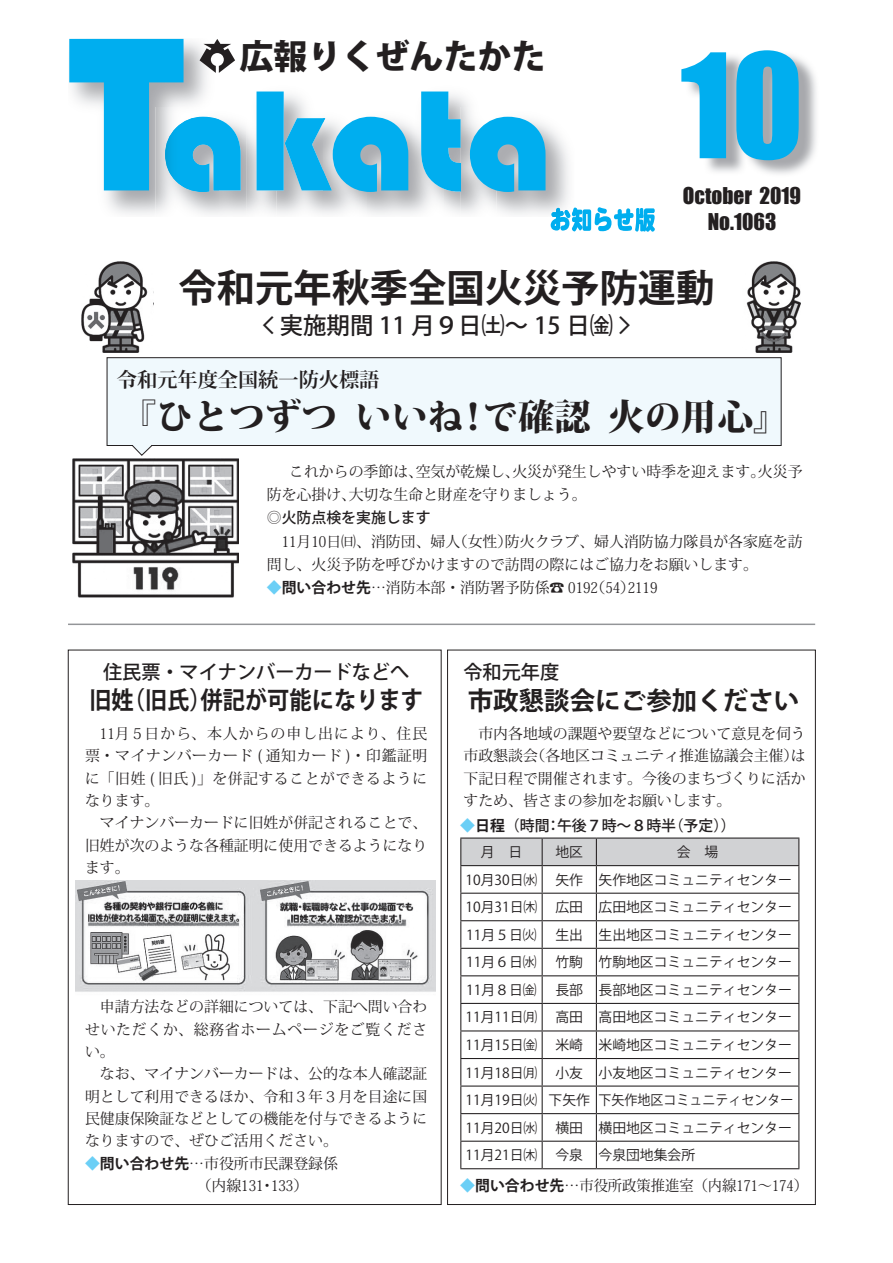
<style>
.page{position:relative;width:893px;height:1263px;background:#fff}
.page>*{position:absolute;margin:0;border:0;box-sizing:border-box;transform-origin:0 0}
.t1{font:133.95px "Impact";color:#00aeef}
.t2{font:700 38.25px "Koz Go Pr 6 N";color:#231f20}
.t3{font:800 36.15px "Koz Min Pr 6 N";color:#231f20}
.t4{font:800 34.05px "Koz Go Pr 6 N";color:#231f20}
.t5{font:700 25.5px "Koz Go Pr 6 N";color:#231f20}
.t6{font:700 24.45px "Koz Go Pr 6 N";color:#231f20;scale:.91 1}
.t7{font:500 23.4px "Koz Go Pr 6 N";color:#231f20}
.t8{font:21.3px/25.5px "Impact";color:#231f20;text-align:center}
.t9{font:700 20.25px "Koz Min Pr 6 N";color:#231f20}
.t10{font:500 19.2px "Koz Go Pr 6 N";color:#231f20}
.t11{font:14.85px/22.4px "Koz Min Pr 6 N";color:#231f20}
.t12{font:14.85px/22.4px "Koz Min Pro";color:#231f20}
.t13{font:500 14.85px "Koz Go Pr 6 N";color:#231f20}
.t14{font:14.85px "Koz Min Pr 6 N";color:#231f20;scale:.96 1}
.t15{font:13.8px "Koz Go Pr 6 N";color:#231f20}
.t16{font:13.8px "Koz Go Pr 6 N";color:#231f20;scale:.94 1}
.s1{font-weight:400}
.s2{font-family:"Koz Min Pr 6 N";font-weight:400}
.s3{font-family:"Koz Go Pr 6 N";font-weight:700;color:#6bcff6}
.s4{font-family:"Koz Go Pr 6 N";font-weight:700}
.s5{font-family:"Koz Min Pr 6 N"}
.s6{font-weight:700;color:#6bcff6}
.s7{font-weight:700}
</style>
<div class="page">
<div style="left:107px;top:358px;width:674px;height:87px;background:#f0f9fd"></div>
<div style="left:107px;top:357px;width:674px;height:89px;border:1px solid #231f20"></div>
<svg style="left:132px;top:445px;width:21px;height:11px"></svg>
<div style="left:128px;top:434px;width:33px;height:11px;background:#f0f9fd"></div>
<img style="left:72px;top:458px;width:166px;height:140px">
<img style="left:82px;top:262px;width:66px;height:91px">
<img style="left:746px;top:262px;width:54px;height:90px">
<hr style="left:68px;top:623px;width:747px;height:2px;background:#939598">
<img style="left:75px;top:881px;width:360px;height:111px">
<hr style="left:460px;top:837px;width:82px;height:2px;background:#231f20">
<hr style="left:542px;top:837px;width:54px;height:2px;background:#231f20">
<hr style="left:596px;top:837px;width:203px;height:2px;background:#231f20">
<svg style="left:460px;top:838px;width:339px;height:330px"></svg>
<hr style="left:460px;top:1168px;width:82px;height:1px;background:#231f20">
<hr style="left:542px;top:1168px;width:54px;height:1px;background:#231f20">
<hr style="left:596px;top:1168px;width:203px;height:1px;background:#231f20">
<svg style="left:551px;top:207px;width:104px;height:25px"></svg>
<img style="left:689px;top:54px;width:127px;height:120px">
<img style="left:219px;top:126px;width:28px;height:88px">
<img style="left:247px;top:91px;width:76px;height:123px">
<img style="left:323px;top:126px;width:88px;height:89px">
<svg style="left:257px;top:92px;width:151px;height:100px"></svg>
<svg style="left:421px;top:92px;width:40px;height:100px;background:#2bb5e9"></svg>
<img style="left:69px;top:38px;width:150px;height:177px">
<img style="left:460px;top:107px;width:114px;height:110px">
<img style="left:551px;top:208px;width:23px;height:9px">
<img style="left:460px;top:119px;width:1px;height:72px">
<svg style="left:470px;top:117px;width:75px;height:75px;background:#32b7e9"></svg>
<svg style="left:69px;top:39px;width:172px;height:153px"></svg>
<h3 class="t4" style="left:239px;top:37px;width:308px">広報りくぜんたかた</h3>
<h1 class="t1" style="left:681px;top:2px;width:124px">10</h1>
<h3 class="t8" style="left:683px;top:182px;width:120px">October 2019<br>No.1063</h3>
<h2 class="t2" style="left:179px;top:266px;width:537px">令和元年秋季全国火災予防運動</h2>
<h3 class="t7" style="left:262px;top:313px;width:370px">&lt; 実施期間 11 月９日㈯～ 15 日㈮ &lt;</h3>
<h3 class="t9" style="left:117px;top:368px;width:264px">令和元年度全国統一防火標語</h3>
<h3 class="t3" style="left:121px;top:397px;width:218px"><span class="s1">『</span>ひとつずつ</h3>
<h3 class="t3" style="left:356px;top:397px;width:236px">いいね!で確認</h3>
<h3 class="t3" style="left:609px;top:397px;width:182px">火の用心『</h3>
<p class="t11" style="left:416px;top:460px;width:106px">空気が乾燥し、</p>
<p class="t11" style="left:349px;top:460px;width:240px;line-height:23.4px;text-indent:-60px">これからの季節は、<br>大切な生命と財産を守りましょう。</p>
<p class="t11" style="left:512px;top:460px;width:254px">火災が発生しやすい時季を迎えます。</p>
<p class="t11" style="left:758px;top:460px;width:46px">火災予</p>
<p class="t11" style="left:267px;top:484px;width:91px">防を心掛け、</p>
<p class="t13" style="left:267px;top:509px;width:165px"><span class="s2">◎</span>火防点検を実施します</p>
<p class="t11" style="left:505px;top:530px;width:299px">防火クラブ、婦人消防協力隊員が各家庭を訪</p>
<p class="t11" style="left:453px;top:530px;width:61px">（女性）</p>
<p class="t11" style="left:267px;top:530px;width:493px;line-height:23.4px">　11月10日㈰、消防団、婦人<br>問し、火災予防を呼びかけますので訪問の際にはご協力をお願いします。</p>
<p class="t11" style="left:267px;top:577px;width:392px"><span class="s3">◆</span><span class="s4">問い合わせ先</span>…消防本部・消防署予防係☎ 01₉2⎝54⎠211₉</p>
<p class="t10" style="left:103px;top:662px;width:308px">住民票・マイナンバーカードなどへ</p>
<h3 class="t6" style="left:201px;top:687px;width:246px">併記が可能になります</h3>
<h3 class="t6" style="left:123px;top:687px;width:99px">（旧氏）</h3>
<h3 class="t6" style="left:89px;top:687px;width:50px">旧姓</h3>
<p class="t12" style="left:85px;top:722px;width:344px"><span class="s5">　11月５日から、</span>本人からの申し出により、住民票・マイナンバーカード ( 通知カード )・印鑑証明に「旧姓 ( 旧氏 )」を併記することができるようになります。<br>　マイナンバーカードに旧姓が併記されることで、旧姓が次のような各種証明に使用できるようになります。</p>
<p class="t11" style="left:85px;top:996px;width:344px;text-align:justify;text-indent:15px">申請方法などの詳細については、下記へ問い合わせいただくか、総務省ホームページをご覧ください。</p>
<p class="t12" style="left:85px;top:1062px;width:344px;text-align:justify;text-indent:15px">なお、マイナンバーカードは、公的な本人確認証明として利用できるほか、令和３年３月を目途に国民健康保険証などとしての機能を付与できるようになりますので、ぜひご活用ください。</p>
<p class="t11" style="left:204px;top:1152px;width:135px;text-indent:-119px"><span class="s3">◆</span><span class="s4">問い合わせ先</span>…市役所市民課登録係⎝内線131・133⎠</p>
<p class="t10" style="left:463px;top:662px;width:97px">令和元年度</p>
<h3 class="t5" style="left:468px;top:686px;width:333px">市政懇談会にご参加ください</h3>
<p class="t11" style="left:463px;top:723px;width:344px;text-align:justify">　市内各地域の課題や要望などについて意見を伺う市政懇談会⎝各地区コミュニティ推進協議会主催は⎠下記日程で開催されます。今後のまちづくりに活かすため、皆さまの参加をお願いします。</p>
<p class="t13" style="left:669px;top:817px;width:68px">（予定 ((</p>
<p class="t13" style="left:460px;top:817px;width:91px"><span class="s6">◆</span><span class="s7">日程</span>（時間</p>
<p class="t13" style="left:557px;top:817px;width:121px">午後７時～８時半</p>
<p class="t13" style="left:546px;top:817px;width:16px">：</p>
<p class="t15" style="left:481px;top:844px;width:43px">月　日</p>
<p class="t15" style="left:555px;top:844px;width:29px">地区</p>
<p class="t15" style="left:677px;top:844px;width:43px">会　場</p>
<p class="t15" style="left:466px;top:872px;width:73px">10月30日㈬</p>
<p class="t15" style="left:555px;top:872px;width:29px">矢作</p>
<p class="t15" style="left:598px;top:872px;width:195px">矢作地区コミュニティセンター</p>
<p class="t15" style="left:466px;top:899px;width:73px">10月31日㈭</p>
<p class="t15" style="left:555px;top:899px;width:29px">広田</p>
<p class="t15" style="left:598px;top:899px;width:195px">広田地区コミュニティセンター</p>
<p class="t15" style="left:466px;top:927px;width:72px">11月５日㈫</p>
<p class="t15" style="left:555px;top:927px;width:29px">生出</p>
<p class="t15" style="left:598px;top:927px;width:195px">生出地区コミュニティセンター</p>
<p class="t15" style="left:466px;top:954px;width:72px">11月６日㈬</p>
<p class="t15" style="left:555px;top:954px;width:29px">竹駒</p>
<p class="t15" style="left:598px;top:954px;width:195px">竹駒地区コミュニティセンター</p>
<p class="t15" style="left:466px;top:982px;width:72px">11月８日㈮</p>
<p class="t15" style="left:555px;top:982px;width:29px">長部</p>
<p class="t15" style="left:598px;top:982px;width:195px">長部地区コミュニティセンター</p>
<p class="t15" style="left:466px;top:1009px;width:73px">11月11日㈪</p>
<p class="t15" style="left:555px;top:1009px;width:29px">高田</p>
<p class="t15" style="left:598px;top:1009px;width:195px">高田地区コミュニティセンター</p>
<p class="t15" style="left:466px;top:1037px;width:73px">11月15日㈮</p>
<p class="t15" style="left:555px;top:1037px;width:29px">米崎</p>
<p class="t15" style="left:598px;top:1037px;width:195px">米崎地区コミュニティセンター</p>
<p class="t15" style="left:466px;top:1065px;width:73px">11月18日㈪</p>
<p class="t15" style="left:555px;top:1065px;width:29px">小友</p>
<p class="t15" style="left:598px;top:1065px;width:195px">小友地区コミュニティセンター</p>
<p class="t15" style="left:465px;top:1092px;width:73px">11月19日㈫</p>
<p class="t15" style="left:548px;top:1092px;width:43px">下矢作</p>
<p class="t16" style="left:598px;top:1092px;width:209px">下矢作地区コミュニティセンター</p>
<p class="t15" style="left:466px;top:1120px;width:73px">11月20日㈬</p>
<p class="t15" style="left:555px;top:1120px;width:29px">横田</p>
<p class="t15" style="left:598px;top:1120px;width:195px">横田地区コミュニティセンター</p>
<p class="t15" style="left:466px;top:1147px;width:73px">11月21日㈭</p>
<p class="t15" style="left:555px;top:1147px;width:29px">今泉</p>
<p class="t15" style="left:598px;top:1147px;width:98px">今泉団地集会所</p>
<p class="t11" style="left:460px;top:1175px;width:235px"><span class="s3">◆</span><span class="s4">問い合わせ先</span>…市役所政策推進室</p>
<p class="t14" style="left:701px;top:1177px;width:106px">⎝内線1₇1~1₇4⎠</p>
</div>
